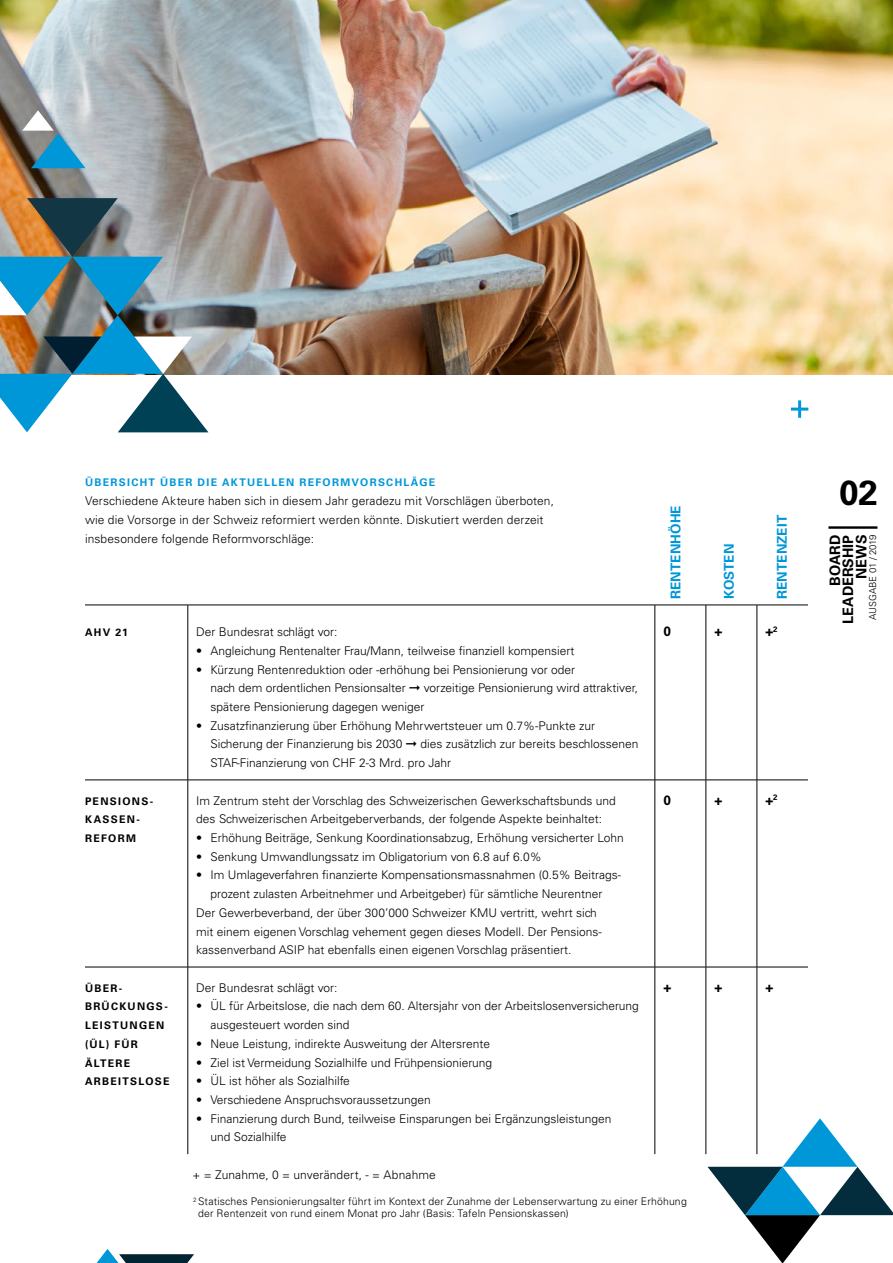
<style>
.page{position:relative;width:893px;height:1263px;background:#fff}
.page>*{position:absolute;margin:0;border:0;box-sizing:border-box;transform-origin:0 0}
.t1{font:700 34.8px "Univers LT Std";color:#000}
.t2{font:700 14.4px/13.2px "Univers LT Std";color:#000;text-align:right}
.t3{font:700 13.5px "Univers LT Std";letter-spacing:.005em;color:#0097d8}
.t4{font:700 13.5px "Univers LT Std";color:#000}
.t5{font:300 12px/18.8px "Univers LT Std";color:#000}
.t6{font:300 10.5px/12px "Univers LT Std";letter-spacing:.01em;color:#000}
.t7{font:700 10.5px/18.8px "Univers LT Std";letter-spacing:.125em;color:#000}
.t8{font:700 10.5px "Univers LT Std";letter-spacing:.125em;color:#0097d8}
.t9{font:300 9.6px "Univers LT Std";letter-spacing:-.01em;color:#000}
</style>
<div class="page">
<img style="left:0;top:0;width:893px;height:374px">
<svg style="left:791px;top:400px;width:17px;height:18px"></svg>
<hr style="left:85px;top:605px;width:103px;height:1px;background:#000">
<hr style="left:188px;top:605px;width:467px;height:1px;background:#000">
<hr style="left:655px;top:605px;width:51px;height:1px;background:#000">
<hr style="left:706px;top:605px;width:51px;height:1px;background:#000">
<hr style="left:85px;top:780px;width:103px;height:1px;background:#000">
<hr style="left:188px;top:780px;width:467px;height:1px;background:#000">
<hr style="left:655px;top:780px;width:51px;height:1px;background:#000">
<hr style="left:706px;top:780px;width:51px;height:1px;background:#000">
<hr style="left:757px;top:780px;width:51px;height:1px;background:#000">
<hr style="left:85px;top:967px;width:103px;height:1px;background:#000">
<hr style="left:188px;top:967px;width:467px;height:1px;background:#000">
<hr style="left:655px;top:967px;width:51px;height:1px;background:#000">
<hr style="left:706px;top:967px;width:51px;height:1px;background:#000">
<hr style="left:757px;top:967px;width:51px;height:1px;background:#000">
<hr style="left:757px;top:605px;width:51px;height:1px;background:#000">
<hr style="left:655px;top:605px;width:1px;height:175px;background:#000">
<hr style="left:706px;top:605px;width:1px;height:175px;background:#000">
<hr style="left:757px;top:605px;width:1px;height:175px;background:#000">
<hr style="left:655px;top:780px;width:1px;height:187px;background:#000">
<hr style="left:706px;top:780px;width:1px;height:187px;background:#000">
<hr style="left:757px;top:780px;width:1px;height:187px;background:#000">
<hr style="left:655px;top:967px;width:1px;height:187px;background:#000">
<hr style="left:706px;top:967px;width:1px;height:187px;background:#000">
<hr style="left:757px;top:967px;width:1px;height:187px;background:#000">
<hr style="left:188px;top:605px;width:1px;height:175px;background:#000">
<hr style="left:188px;top:780px;width:1px;height:187px;background:#000">
<hr style="left:188px;top:967px;width:1px;height:187px;background:#000">
<img style="left:0;top:198px;width:208px;height:234px">
<svg style="left:22px;top:110px;width:64px;height:58px"></svg>
<svg style="left:707px;top:1118px;width:186px;height:145px"></svg>
<svg style="left:97px;top:1249px;width:97px;height:14px"></svg>
<hr style="left:828px;top:526px;width:49px;height:3px;background:#000">
<p class="t8" style="left:85px;top:477px;width:352px">ÜBERSICHT ÜBER DIE AKTUELLEN REFORMVORSCHLÄGE</p>
<p class="t5" style="left:85px;top:492px;width:470px">Verschiedene Akteure haben sich in diesem Jahr geradezu mit Vorschlägen überboten, wie die Vorsorge in der Schweiz reformiert werden könnte. Diskutiert werden derzeit insbesondere folgende Reformvorschläge:</p>
<p class="t7" style="left:85px;top:623px;width:44px">AHV 21</p>
<p class="t5" style="left:196px;top:622px;width:143px">Der Bundesrat schlägt vor:</p>
<p class="t5" style="left:196px;top:641px;width:380px">• Angleichung Rentenalter Frau/Mann, teilweise finanziell kompensiert</p>
<p class="t5" style="left:210px;top:660px;width:429px;text-indent:-14px">• Kürzung Rentenreduktion oder -erhöhung bei Pensionierung vor oder<br>nach dem ordentlichen Pensionsalter ➞ vorzeitige Pensionierung wird attraktiver, spätere Pensionierung dagegen weniger</p>
<p class="t5" style="left:210px;top:716px;width:430px;text-indent:-14px">• Zusatzfinanzierung über Erhöhung Mehrwertsteuer um 0.7%-Punkte zur<br>Sicherung der Finanzierung bis 2030 ➞ dies zusätzlich zur bereits beschlossenen<br>STAF-Finanzierung von CHF 2-3 Mrd. pro Jahr</p>
<p class="t7" style="left:85px;top:791px;width:69px">PENSIONS-<br>KASSEN-<br>REFORM</p>
<p class="t5" style="left:196px;top:791px;width:421px">Im Zentrum steht der Vorschlag des Schweizerischen Gewerkschaftsbunds und des Schweizerischen Arbeitgeberverbands, der folgende Aspekte beinhaltet:</p>
<p class="t5" style="left:196px;top:828px;width:429px">• Erhöhung Beiträge, Senkung Koordinationsabzug, Erhöhung versicherter Lohn</p>
<p class="t5" style="left:196px;top:847px;width:347px">• Senkung Umwandlungssatz im Obligatorium von 6.8 auf 6.0%</p>
<p class="t5" style="left:196px;top:866px;width:426px">• Im Umlageverfahren finanzierte Kompensationsmassnahmen (0.5% Beitrags-</p>
<p class="t5" style="left:210px;top:884px;width:394px">prozent zulasten Arbeitnehmer und Arbeitgeber) für sämtliche Neurentner</p>
<p class="t5" style="left:196px;top:903px;width:402px">Der Gewerbeverband, der über 300’000 Schweizer KMU vertritt, wehrt sich</p>
<p class="t5" style="left:196px;top:922px;width:407px">mit einem eigenen Vorschlag vehement gegen dieses Modell. Der Pensions-</p>
<p class="t5" style="left:196px;top:941px;width:377px">kassenverband ASIP hat ebenfalls einen eigenen Vorschlag präsentiert.</p>
<p class="t7" style="left:85px;top:979px;width:86px">ÜBER-<br>BRÜCKUNGS-<br>LEISTUNGEN (ÜL) FÜR<br>ÄLTERE<br>ARBEITSLOSE</p>
<p class="t5" style="left:196px;top:978px;width:143px">Der Bundesrat schlägt vor:</p>
<p class="t5" style="left:210px;top:997px;width:430px;text-indent:-14px">• ÜL für Arbeitslose, die nach dem 60. Altersjahr von der Arbeitslosenversicherung ausgesteuert worden sind</p>
<p class="t5" style="left:196px;top:1034px;width:295px">• Neue Leistung, indirekte Ausweitung der Altersrente</p>
<p class="t5" style="left:196px;top:1053px;width:297px">• Ziel ist Vermeidung Sozialhilfe und Frühpensionierung</p>
<p class="t5" style="left:196px;top:1071px;width:155px">• ÜL ist höher als Sozialhilfe</p>
<p class="t5" style="left:196px;top:1090px;width:236px">• Verschiedene Anspruchsvoraussetzungen</p>
<p class="t5" style="left:210px;top:1109px;width:403px;text-indent:-14px">• Finanzierung durch Bund, teilweise Einsparungen bei Ergänzungsleistungen und Sozialhilfe</p>
<p class="t5" style="left:192px;top:1165px;width:245px">+ = Zunahme, 0 = unverändert, - = Abnahme</p>
<p class="t3" style="left:668px;top:599px;width:95px;rotate:-90deg">RENTENHÖHE</p>
<p class="t3" style="left:721px;top:599px;width:57px;rotate:-90deg">KOSTEN</p>
<p class="t3" style="left:774px;top:599px;width:85px;rotate:-90deg">RENTENZEIT</p>
<p class="t4" style="left:663px;top:623px;width:9px">0</p>
<p class="t4" style="left:714px;top:623px;width:9px">+</p>
<p class="t4" style="left:765px;top:623px;width:14px">+<sup>2</sup></p>
<p class="t4" style="left:663px;top:792px;width:9px">0</p>
<p class="t4" style="left:714px;top:792px;width:9px">+</p>
<p class="t4" style="left:765px;top:792px;width:14px">+<sup>2</sup></p>
<p class="t4" style="left:663px;top:979px;width:9px">+</p>
<p class="t4" style="left:714px;top:979px;width:9px">+</p>
<p class="t4" style="left:765px;top:979px;width:9px">+</p>
<p class="t6" style="left:198px;top:1195px;width:490px;text-indent:-5px"><sup>2</sup> Statisches Pensionierungsalter führt im Kontext der Zunahme der Lebenserwartung zu einer Erhöhung der Rentenzeit von rund einem Monat pro Jahr (Basis: Tafeln Pensionskassen)</p>
<h1 class="t1" style="left:839px;top:472px;width:40px">02</h1>
<p class="t2" style="left:828px;top:623px;width:90px;rotate:-90deg">BOARD<br>LEADERSHIP<br>NEWS</p>
<p class="t9" style="left:867px;top:620px;width:87px;rotate:-90deg">AUSGABE 01 / 2019</p>
</div>
